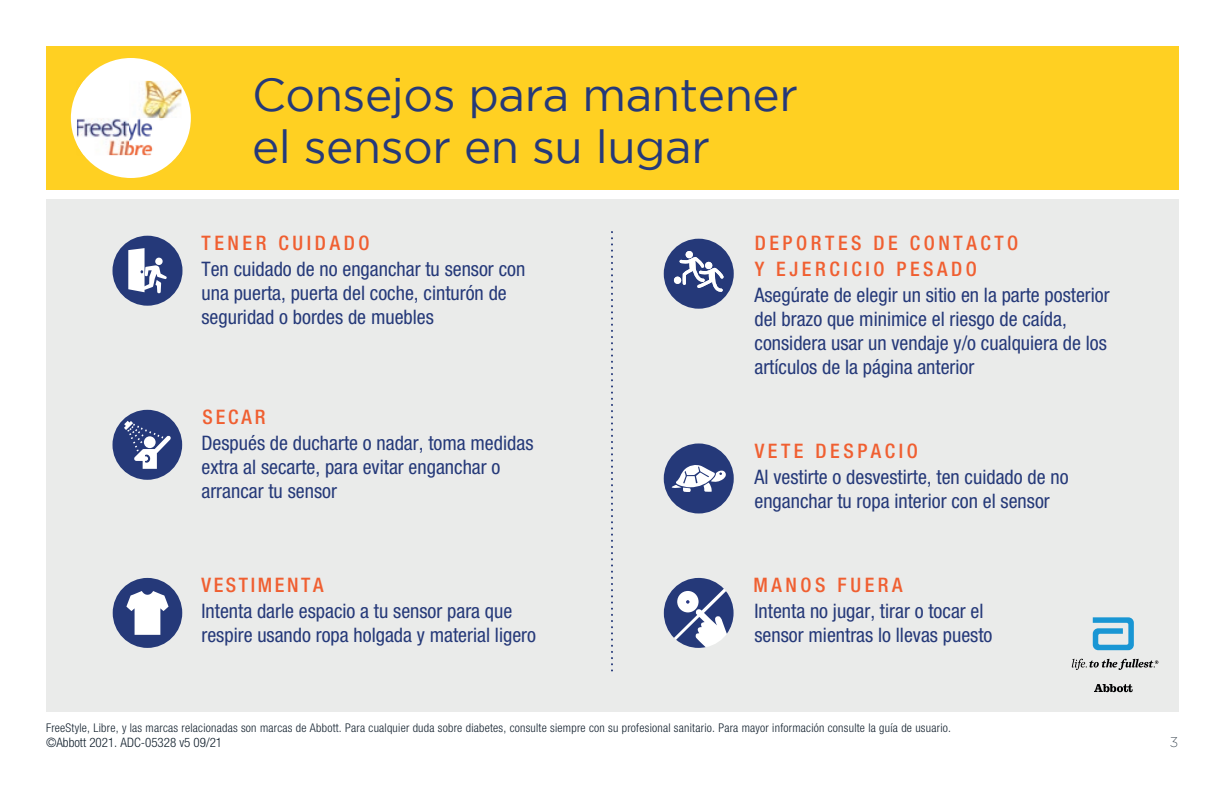
<style>
.page{position:relative;width:1224px;height:792px;background:#fff}
.page>*{position:absolute;margin:0;border:0;box-sizing:border-box;transform-origin:0 0}
.t1{font:46px/52px "Gotham";letter-spacing:-.01em;color:#253979}
.t2{font:condensed 20px/24px "Helvetica Neue LT Std";color:#253979}
.t3{font:500 condensed 20px/26px "Helvetica Neue LT Std";letter-spacing:.18em;color:#f05f31}
.t4{font:500 condensed 20px "Helvetica Neue LT Std";letter-spacing:.13em;color:#f05f31}
.t5{font:200 14px "Gotham";color:#13212e}
.t6{font:300 condensed 13px "Helvetica Neue LT Std";color:#13212e}
.t7{font:300 condensed 12px "Helvetica Neue LT Std";letter-spacing:.02em;color:#13212e}
</style>
<div class="page">
<div style="left:46px;top:199px;width:1133px;height:512px;background:#eaebea"></div>
<div style="left:46px;top:46px;width:1132px;height:144px;background:#ffd022"></div>
<svg style="left:611px;top:232px;width:2px;height:440px"></svg>
<div style="left:112px;top:236px;width:70px;height:70px;background:#253979;border-radius:50%"></div>
<svg style="left:128px;top:248px;width:39px;height:45px"></svg>
<div style="left:155px;top:257px;width:8px;height:8px;background:#fff;border-radius:50%"></div>
<div style="left:112px;top:410px;width:70px;height:70px;background:#253979;border-radius:50%"></div>
<svg style="left:124px;top:421px;width:47px;height:48px"></svg>
<svg style="left:113px;top:578px;width:69px;height:70px"></svg>
<svg style="left:664px;top:239px;width:70px;height:70px"></svg>
<div style="left:674px;top:277px;width:7px;height:7px;background:#fff;border-radius:50%"></div>
<div style="left:686px;top:251px;width:7px;height:7px;background:#fff;border-radius:50%"></div>
<div style="left:705px;top:262px;width:7px;height:7px;background:#fff;border-radius:50%"></div>
<div style="left:664px;top:443px;width:70px;height:70px;background:#253979;border-radius:50%"></div>
<svg style="left:672px;top:465px;width:54px;height:27px"></svg>
<svg style="left:664px;top:578px;width:70px;height:70px"></svg>
<svg style="left:1093px;top:617px;width:41px;height:33px"></svg>
<svg style="left:1094px;top:684px;width:39px;height:8px"></svg>
<svg style="left:1072px;top:659px;width:86px;height:11px"></svg>
<div style="left:71px;top:58px;width:120px;height:120px;background:#fff;border-radius:50%"></div>
<img style="left:77px;top:81px;width:104px;height:74px">
<h1 class="t1" style="left:252px;top:68px;width:547px">Consejos para mantener el sensor en su lugar</h1>
<p class="t3" style="left:202px;top:230px;width:170px">TENER CUIDADO</p>
<p class="t2" style="left:202px;top:257px;width:325px">Ten cuidado de no enganchar tu sensor con una puerta, puerta del coche, cinturón de seguridad o bordes de muebles</p>
<p class="t3" style="left:203px;top:404px;width:64px">SECAR</p>
<p class="t2" style="left:202px;top:431px;width:333px">Después de ducharte o nadar, toma medidas extra al secarte, para evitar enganchar o arrancar tu sensor</p>
<p class="t4" style="left:202px;top:573px;width:123px">VESTIMENTA</p>
<p class="t2" style="left:202px;top:599px;width:336px">Intenta darle espacio a tu sensor para que respire usando ropa holgada y material ligero</p>
<p class="t3" style="left:755px;top:230px;width:265px">DEPORTES DE CONTACTO<br>Y EJERCICIO PESADO</p>
<p class="t2" style="left:754px;top:283px;width:357px">Asegúrate de elegir un sitio en la parte posterior del brazo que minimice el riesgo de caída, considera usar un vendaje y/o cualquiera de los artículos de la página anterior</p>
<p class="t3" style="left:755px;top:437px;width:165px">VETE DESPACIO</p>
<p class="t2" style="left:755px;top:465px;width:316px">Al vestirte o desvestirte, ten cuidado de no enganchar tu ropa interior con el sensor</p>
<p class="t3" style="left:754px;top:572px;width:151px">MANOS FUERA</p>
<p class="t2" style="left:755px;top:599px;width:239px">Intenta no jugar, tirar o tocar el sensor mientras lo llevas puesto</p>
<p class="t7" style="left:46px;top:720px;width:907px">FreeStyle, Libre, y las marcas relacionadas son marcas de Abbott. Para cualquier duda sobre diabetes, consulte siempre con su profesional sanitario. Para mayor información consulte la guía de usuario.</p>
<p class="t6" style="left:46px;top:735px;width:178px">©Abbott 2021. ADC-05328 v5 09/21</p>
<p class="t5" style="left:1170px;top:734px;width:9px">3</p>
</div>
